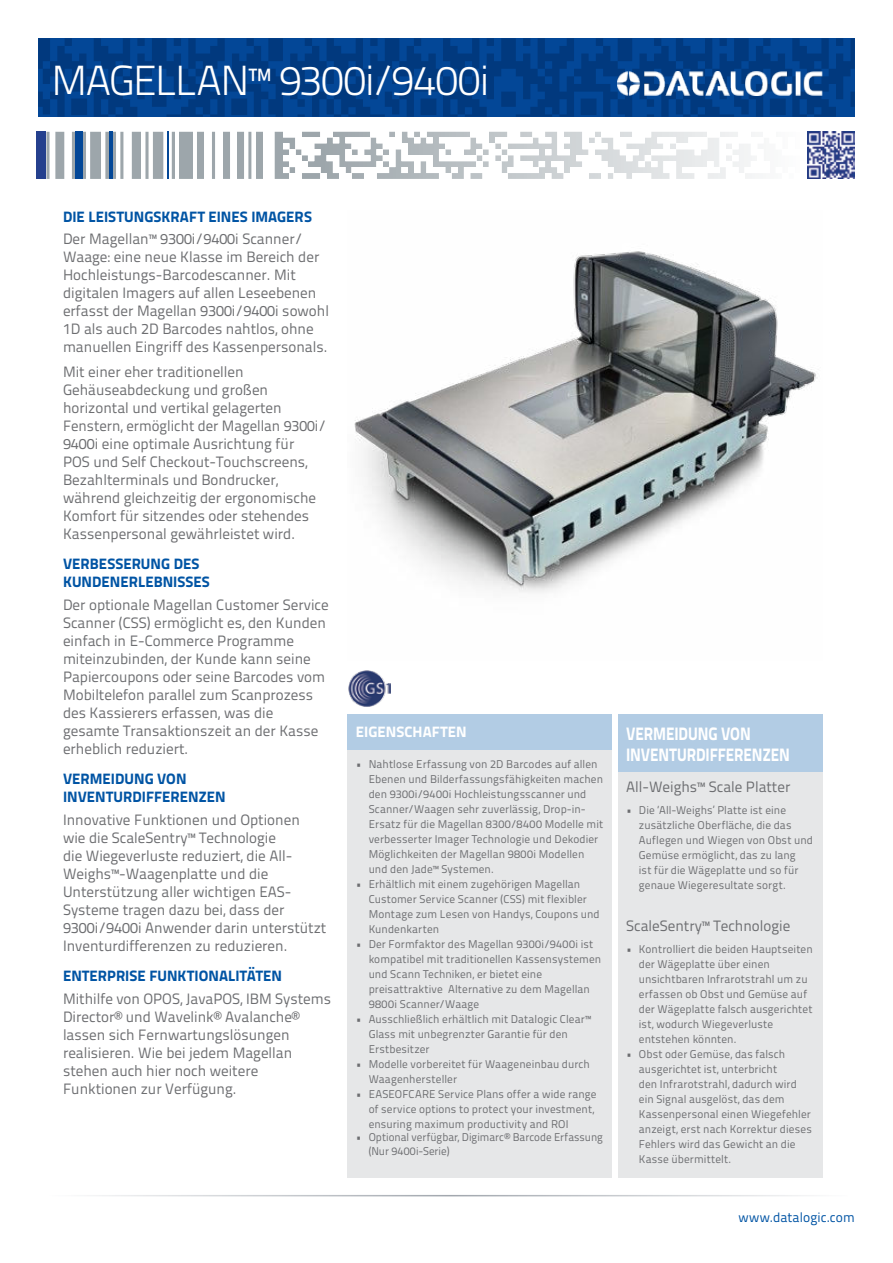
<style>
.page{position:relative;width:893px;height:1263px;background:#fff}
.page>*{position:absolute;margin:0;border:0;box-sizing:border-box;transform-origin:0 0}
.t1{font:300 42px "Titillium Text 22 L";letter-spacing:-.015em;color:#fff}
.t2{font:800 18px/21.6px "Titillium Text 22 L";letter-spacing:-.005em;color:#fff;scale:.85 1}
.t3{font:15px/18px "Titillium Text 22 L";color:#6d6e71}
.t4{font:800 15px/18px "Titillium Text 22 L";letter-spacing:.005em;color:#0054a4}
.t5{font:800 15px "Titillium Text 22 L";letter-spacing:.005em;color:#fff}
.t6{font:13.5px "Titillium Text 22 L";letter-spacing:.005em;color:#0054a4}
.t7{font:11.25px/15px "Titillium Text 22 L";letter-spacing:.01em;color:#6d6e71}
</style>
<div class="page">
<svg style="left:38px;top:38px;width:817px;height:79px;background:#023f89"></svg>
<svg style="left:302px;top:131px;width:453px;height:48px"></svg>
<hr style="left:167px;top:131px;width:2px;height:48px;background:#034797">
<div style="left:75px;top:131px;width:7px;height:48px;background:#034797"></div>
<hr style="left:109px;top:131px;width:4px;height:48px;background:#034797">
<div style="left:37px;top:131px;width:9px;height:48px;background:#25408e"></div>
<hr style="left:45px;top:1195px;width:803px;height:1px;background:#9da3aa">
<div style="left:348px;top:714px;width:264px;height:36px;background:#b2cce4"></div>
<div style="left:618px;top:714px;width:204px;height:59px;background:#b2cce4"></div>
<div style="left:348px;top:750px;width:264px;height:428px;background:#e6e7e8"></div>
<div style="left:618px;top:773px;width:204px;height:405px;background:#e6e7e8"></div>
<img style="left:618px;top:72px;width:204px;height:23px">
<img style="left:807px;top:131px;width:48px;height:48px">
<img style="left:348px;top:670px;width:43px;height:37px">
<img style="left:354px;top:251px;width:462px;height:342px">
<h1 class="t1" style="left:51px;top:56px;width:439px">MAGELLAN™ 9300i/9400i</h1>
<h3 class="t4" style="left:63px;top:208px;width:250px">DIE LEISTUNGSKRAFT EINES IMAGERS</h3>
<p class="t3" style="left:63px;top:230px;width:267px">Der Magellan™ 9300i/9400i Scanner/ Waage: eine neue Klasse im Bereich der Hochleistungs-Barcodescanner. Mit digitalen Imagers auf allen Leseebenen erfasst der Magellan 9300i/9400i sowohl 1D als auch 2D Barcodes nahtlos, ohne manuellen Eingriff des Kassenpersonals.</p>
<p class="t3" style="left:63px;top:363px;width:265px">Mit einer eher traditionellen Gehäuseabdeckung und großen horizontal und vertikal gelagerten Fenstern, ermöglicht der Magellan 9300i/ 9400i eine optimale Ausrichtung für<br>POS und Self Checkout-Touchscreens, Bezahlterminals und Bondrucker, während gleichzeitig der ergonomische Komfort für sitzendes oder stehendes Kassenpersonal gewährleistet wird.</p>
<h3 class="t4" style="left:63px;top:555px;width:148px">VERBESSERUNG DES<br>KUNDENERLEBNISSES</h3>
<p class="t3" style="left:63px;top:596px;width:267px">Der optionale Magellan Customer Service Scanner (CSS) ermöglicht es, den Kunden einfach in E-Commerce Programme miteinzubinden, der Kunde kann seine Papiercoupons oder seine Barcodes vom Mobiltelefon parallel zum Scanprozess des Kassierers erfassen, was die gesamte Transaktionszeit an der Kasse erheblich reduziert.</p>
<h3 class="t4" style="left:63px;top:770px;width:164px">VERMEIDUNG VON<br>INVENTURDIFFERENZEN</h3>
<p class="t3" style="left:63px;top:811px;width:265px">Innovative Funktionen und Optionen<br>wie die ScaleSentry™ Technologie<br>die Wiegeverluste reduziert, die All-Weighs™-Waagenplatte und die Unterstützung aller wichtigen EAS-Systeme tragen dazu bei, dass der 9300i/9400i Anwender darin unterstützt Inventurdifferenzen zu reduzieren.</p>
<h3 class="t4" style="left:63px;top:967px;width:220px">ENTERPRISE FUNKTIONALITÄTEN</h3>
<h3 class="t3" style="left:63px;top:990px;width:270px">Mithilfe von OPOS, JavaPOS, IBM Systems Director® und Wavelink® Avalanche® lassen sich Fernwartungslösungen realisieren. Wie bei jedem Magellan stehen auch hier noch weitere Funktionen zur Verfügung.</h3>
<h3 class="t5" style="left:356px;top:723px;width:112px">EIGENSCHAFTEN</h3>
<h2 class="t2" style="left:626px;top:722px;width:194px">VERMEIDUNG VON<br>INVENTURDIFFERENZEN</h2>
<p class="t7" style="left:369px;top:756px;width:236px;text-indent:-13px">• Nahtlose Erfassung von 2D Barcodes auf allen Ebenen und Bilderfassungsfähigkeiten machen den 9300i/9400i Hochleistungsscanner und Scanner/Waagen sehr zuverlässig, Drop-in-Ersatz für die Magellan 8300/8400 Modelle mit verbesserter Imager Technologie und Dekodier Möglichkeiten der Magellan 9800i Modellen und den Jade™ Systemen.</p>
<p class="t7" style="left:369px;top:876px;width:233px;text-indent:-13px">• Erhältlich mit einem zugehörigen Magellan Customer Service Scanner (CSS) mit flexibler Montage zum Lesen von Handys, Coupons und Kundenkarten</p>
<p class="t7" style="left:369px;top:936px;width:234px;text-indent:-13px">• Der Formfaktor des Magellan 9300i/9400i ist kompatibel mit traditionellen Kassensystemen und Scann Techniken, er bietet eine preisattraktive Alternative zu dem Magellan 9800i Scanner/Waage</p>
<p class="t7" style="left:369px;top:1011px;width:224px;text-indent:-13px">• Ausschließlich erhältlich mit Datalogic Clear™<br>Glass mit unbegrenzter Garantie für den<br>Erstbesitzer</p>
<p class="t7" style="left:369px;top:1056px;width:223px;text-indent:-13px">• Modelle vorbereitet für Waageneinbau durch<br>Waagenhersteller</p>
<p class="t7" style="left:369px;top:1086px;width:229px;text-indent:-13px">• EASEOFCARE Service Plans offer a wide range of service options to protect your investment, ensuring maximum productivity and ROI</p>
<p class="t7" style="left:369px;top:1131px;width:236px;line-height:13.5px;text-indent:-13px">• Optional verfügbar, Digimarc® Barcode Erfassung (Nur 9400i-Serie)</p>
<h3 class="t3" style="left:626px;top:778px;width:166px">All-Weighs™ Scale Platter</h3>
<p class="t7" style="left:639px;top:802px;width:176px;text-indent:-13px">• Die ‘All-Weighs’ Platte ist eine zusätzliche Oberfläche, die das<br>Auflegen und Wiegen von Obst und<br>Gemüse ermöglicht, das zu lang<br>ist für die Wägeplatte und so für genaue Wiegeresultate sorgt.</p>
<h3 class="t3" style="left:626px;top:917px;width:166px">ScaleSentry™ Technologie</h3>
<p class="t7" style="left:639px;top:941px;width:175px;text-indent:-13px">• Kontrolliert die beiden Hauptseiten der Wägeplatte über einen unsichtbaren Infrarotstrahl um zu erfassen ob Obst und Gemüse auf der Wägeplatte falsch ausgerichtet ist, wodurch Wiegeverluste entstehen könnten.</p>
<p class="t7" style="left:639px;top:1046px;width:174px;text-indent:-13px">• Obst oder Gemüse, das falsch ausgerichtet ist, unterbricht<br>den Infrarotstrahl, dadurch wird ein Signal ausgelöst, das dem<br>Kassenpersonal einen Wiegefehler anzeigt, erst nach Korrektur dieses<br>Fehlers wird das Gewicht an die<br>Kasse übermittelt.</p>
<p class="t6" style="left:738px;top:1210px;width:118px">www.datalogic.com</p>
</div>
